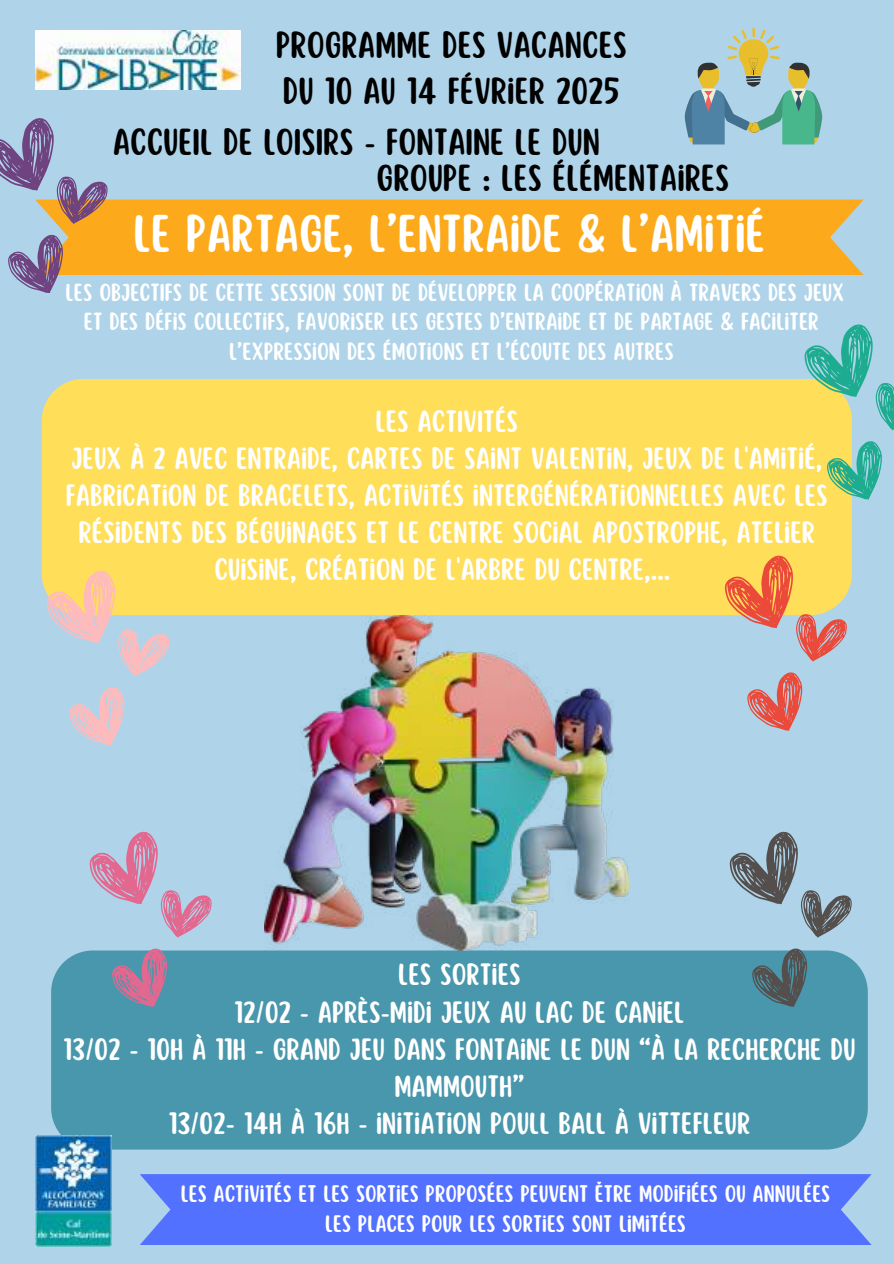
<style>
.page{position:relative;width:894px;height:1264px;background:#fff}
.page>*{position:absolute;margin:0;border:0;box-sizing:border-box;transform-origin:0 0}
.t1{font:46.5px "Scripter";color:#fff}
.t2{font:33px/46.2px "Scripter";color:#000}
.t3{font:27px/37.2px "Scripter";color:#fff;text-align:center}
.t4{font:21.6px/29.2px "Scripter";color:#fff;text-align:center}
.t5{font:21px/29.2px "Scripter";color:#fff;text-align:center}
</style>
<div class="page">
<div style="left:0;top:0;width:893px;height:1263px;background:#afd4ea"></div>
<div style="left:51px;top:950px;width:816px;height:199px;background:#4997ac"></div>
<div style="left:42px;top:379px;width:809px;height:236px;background:#ffde59"></div>
<div style="left:140px;top:1174px;width:731px;height:70px;background:#5271ff"></div>
<img style="left:35px;top:31px;width:205px;height:58px">
<img style="left:35px;top:1135px;width:77px;height:111px">
<div style="left:57px;top:199px;width:806px;height:76px;background:#fcaa1c"></div>
<svg style="left:684px;top:27px;width:137px;height:117px"></svg>
<img style="left:265px;top:615px;width:363px;height:335px">
<svg style="left:69px;top:687px;width:55px;height:58px"></svg>
<svg style="left:47px;top:570px;width:122px;height:106px"></svg>
<svg style="left:751px;top:948px;width:56px;height:58px"></svg>
<svg style="left:729px;top:831px;width:122px;height:106px"></svg>
<svg style="left:112px;top:948px;width:55px;height:58px"></svg>
<svg style="left:89px;top:831px;width:123px;height:106px"></svg>
<svg style="left:826px;top:440px;width:55px;height:59px"></svg>
<svg style="left:804px;top:324px;width:89px;height:106px"></svg>
<svg style="left:747px;top:672px;width:55px;height:58px"></svg>
<svg style="left:724px;top:555px;width:122px;height:106px"></svg>
<svg style="left:8px;top:234px;width:55px;height:59px"></svg>
<svg style="left:0;top:118px;width:108px;height:106px"></svg>
<p class="t2" style="left:276px;top:23px;width:352px">PROGRAMME DES VACANCES<br>DU 10 AU 14 FÉVRIER 2025</p>
<p class="t2" style="left:113px;top:120px;width:489px">ACCUEIL DE LOISIRS - FONTAINE LE DUN</p>
<p class="t2" style="left:376px;top:156px;width:354px">GROUPE : LES ÉLÉMENTAIRES</p>
<h1 class="t1" style="left:133px;top:211px;width:633px">LE PARTAGE, L’ENTRAIDE &amp; L’AMITIÉ</h1>
<p class="t4" style="left:66px;top:279px;width:780px">LES OBJECTIFS DE CETTE SESSION SONT DE DÉVELOPPER LA COOPÉRATION À TRAVERS DES JEUX<br>ET DES DÉFIS COLLECTIFS, FAVORISER LES GESTES D’ENTRAIDE ET DE PARTAGE &amp; FACILITER<br>L’EXPRESSION DES ÉMOTIONS ET L’ÉCOUTE DES AUTRES</p>
<p class="t3" style="left:66px;top:404px;width:763px">LES ACTIVITÉS<br>JEUX À 2 AVEC ENTRAIDE, CARTES DE SAINT VALENTIN, JEUX DE L'AMITIÉ, FABRICATION DE BRACELETS, ACTIVITÉS INTERGÉNÉRATIONNELLES AVEC LES RÉSIDENTS DES BÉGUINAGES ET LE CENTRE SOCIAL APOSTROPHE, ATELIER CUISINE, CRÉATION DE L'ARBRE DU CENTRE,...</p>
<p class="t3" style="left:63px;top:957px;width:793px">LES SORTIES<br>12/02 - APRÈS-MIDI JEUX AU LAC DE CANIEL<br>13/02 - 10H À 11H - GRAND JEU DANS FONTAINE LE DUN “À LA RECHERCHE DU MAMMOUTH”<br>13/02- 14H À 16H - INITIATION POULL BALL À VITTEFLEUR</p>
<p class="t5" style="left:181px;top:1180px;width:650px">LES ACTIVITÉS ET LES SORTIES PROPOSÉES PEUVENT ÊTRE MODIFIÉES OU ANNULÉES<br>LES PLACES POUR LES SORTIES SONT LIMITÉES</p>
</div>
